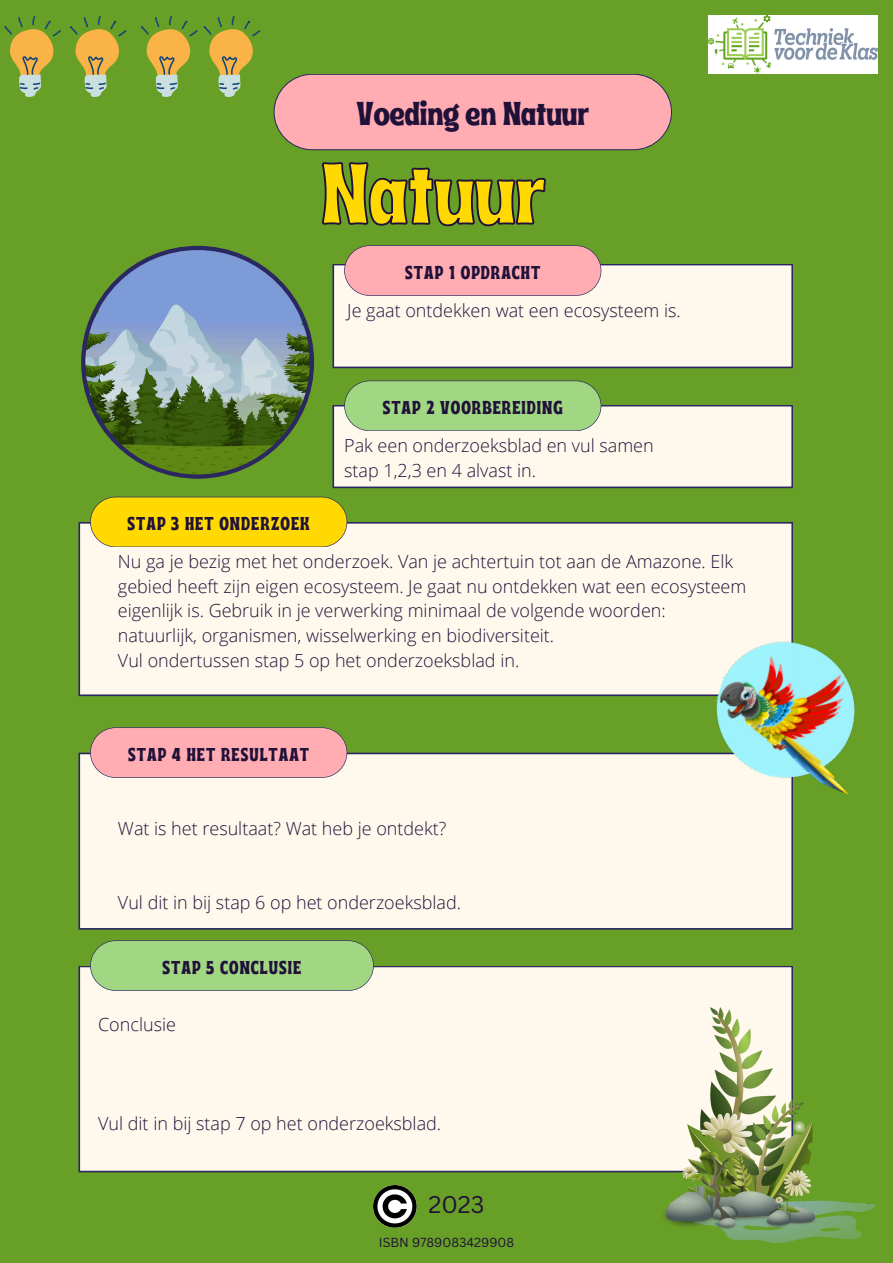
<style>
.page{position:relative;width:893px;height:1263px;background:#679f27}
.page>*{position:absolute;margin:0;border:0;box-sizing:border-box;transform-origin:0 0}
.t1{font:86.1px "Ayr Tropika Island Int";color:#ffd900}
.t2{font:33.08px "Ayr Tropika Island Int";color:#201139}
.t3{font:23.55px "Canva Sans";color:#201139}
.t4{font:18.6px "Ayr Tropika Island Int";letter-spacing:.055em;color:#201139}
.t5{font:300 18px/24.8px "Open Sans";color:#201139}
.t6{font:12.75px "Canva Sans";color:#201139}
</style>
<div class="page">
<div style="left:332px;top:264px;width:461px;height:104px;background:#fff9ed"></div>
<div style="left:78px;top:966px;width:715px;height:206px;background:#fff9ed"></div>
<div style="left:78px;top:753px;width:715px;height:177px;background:#fff9ed"></div>
<div style="left:78px;top:522px;width:715px;height:174px;background:#fff9ed"></div>
<svg style="left:90px;top:497px;width:257px;height:50px;background:#f7d407"></svg>
<svg style="left:344px;top:245px;width:257px;height:51px;background:#f5a9ae"></svg>
<svg style="left:332px;top:380px;width:461px;height:108px;background:#d0dfb8"></svg>
<svg style="left:90px;top:727px;width:257px;height:51px;background:#f4a9ae"></svg>
<svg style="left:90px;top:940px;width:284px;height:51px;background:#9ed082"></svg>
<svg style="left:81px;top:246px;width:233px;height:233px"></svg>
<svg style="left:322px;top:162px;width:224px;height:65px"></svg>
<svg style="left:273px;top:74px;width:399px;height:76px;background:#f2a8aa"></svg>
<svg style="left:4px;top:16px;width:57px;height:81px"></svg>
<img style="left:709px;top:16px;width:168px;height:58px">
<img style="left:374px;top:1185px;width:42px;height:43px">
<img style="left:699px;top:625px;width:156px;height:175px">
<img style="left:661px;top:1008px;width:214px;height:234px">
<svg style="left:70px;top:16px;width:57px;height:81px"></svg>
<svg style="left:141px;top:16px;width:119px;height:81px"></svg>
<h5 class="t2" style="left:356px;top:82px;width:234px">Voeding en Natuur</h5>
<h1 class="t1" style="left:322px;top:112px;width:225px">Natuur</h1>
<p class="t4" style="left:405px;top:254px;width:137px">STAP 1 OPDRACHT</p>
<h5 class="t5" style="left:347px;top:297px;width:335px">Je gaat ontdekken wat een ecosysteem is.</h5>
<p class="t4" style="left:383px;top:390px;width:182px">STAP 2 VOORBEREIDING</p>
<p class="t4" style="left:128px;top:506px;width:184px">STAP 3 HET ONDERZOEK</p>
<h4 class="t5" style="left:344px;top:432px;width:311px">Pak een onderzoeksblad en vul samen stap 1,2,3 en 4 alvast in.</h4>
<p class="t5" style="left:118px;top:549px;width:630px">Nu ga je bezig met het onderzoek. Van je achtertuin tot aan de Amazone. Elk gebied heeft zijn eigen ecosysteem. Je gaat nu ontdekken wat een ecosysteem eigenlijk is. Gebruik in je verwerking minimaal de volgende woorden: natuurlijk, organismen, wisselwerking en biodiversiteit.<br>Vul ondertussen stap 5 op het onderzoeksblad in.</p>
<p class="t4" style="left:128px;top:736px;width:182px">STAP 4 HET RESULTAAT</p>
<h5 class="t5" style="left:118px;top:815px;width:330px">Wat is het resultaat? Wat heb je ontdekt?</h5>
<h4 class="t5" style="left:118px;top:889px;width:344px">Vul dit in bij stap 6 op het onderzoeksblad.</h4>
<p class="t4" style="left:163px;top:949px;width:140px">STAP 5 CONCLUSIE</p>
<h4 class="t5" style="left:98px;top:1012px;width:79px">Conclusie</h4>
<h5 class="t5" style="left:98px;top:1111px;width:344px">Vul dit in bij stap 7 op het onderzoeksblad.</h5>
<h5 class="t3" style="left:428px;top:1188px;width:57px">2023</h5>
<h5 class="t6" style="left:379px;top:1233px;width:137px">ISBN 9789083429908</h5>
</div>
